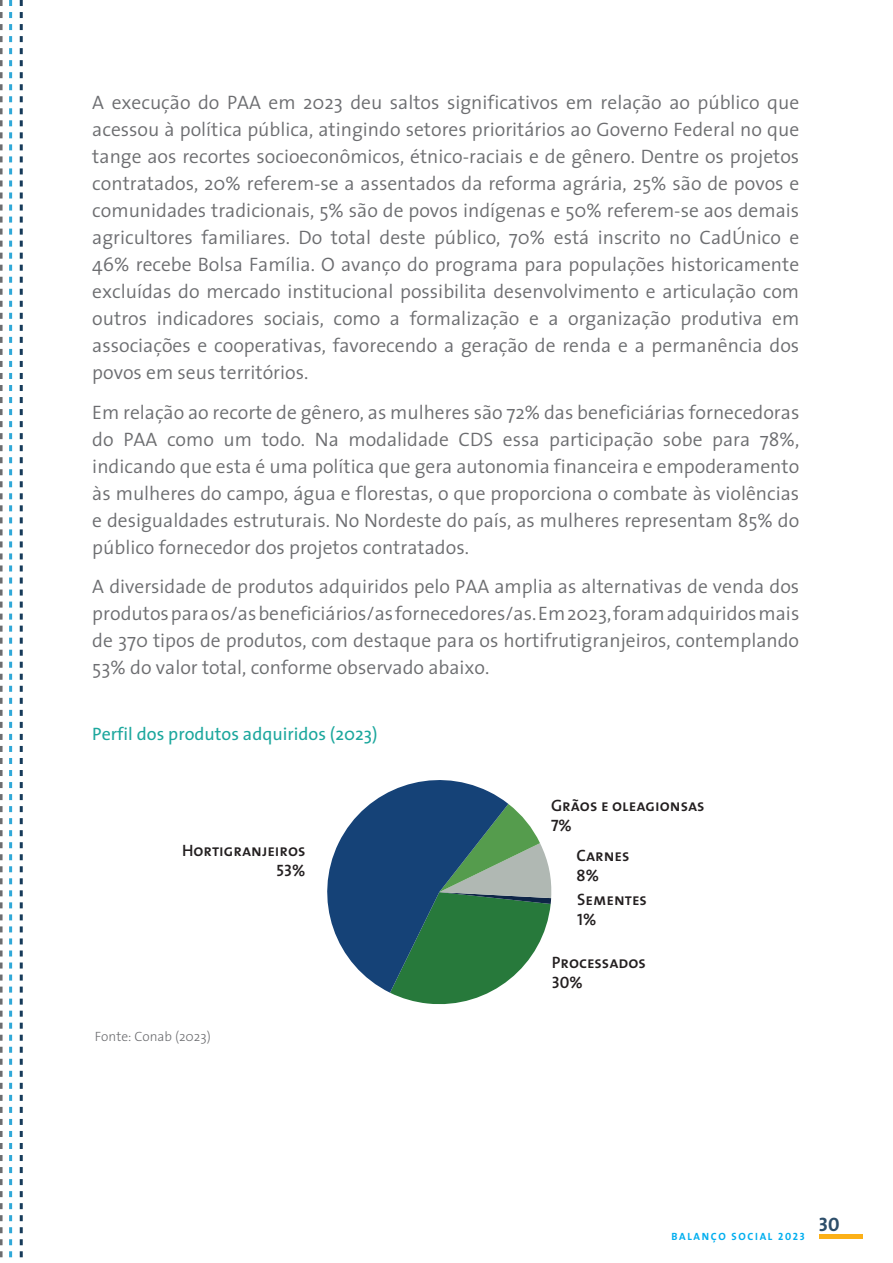
<style>
.page{position:relative;width:893px;height:1263px;background:#fff}
.page>*{position:absolute;margin:0;border:0;box-sizing:border-box;transform-origin:0 0}
.Texto_corrido{font:300 19.5px/27px "The Sans 4";color:#6c6d70;text-align:justify}
.t1{font:19.5px "The Sans 7 Bold Caps";color:#2d4e6a}
.Gráficos_e_tabelas{font:18px "The Sans 5";color:#1ca79d}
.t2{font:16.5px/19.8px "The Sans 6 Semi Bold Caps";color:#231f20}
.Texto_corrido-2{font:300 13.5px "The Sans 3";color:#6c6d70}
.t3{font:10.5px "The Sans 7 Bold Caps";letter-spacing:.16em;color:#00aeef}
</style>
<div class="page">
<svg style="left:0;top:0;width:3px;height:1258px"></svg>
<svg style="left:9px;top:0;width:3px;height:1258px"></svg>
<svg style="left:20px;top:0;width:3px;height:1258px"></svg>
<hr style="left:819px;top:1234px;width:43px;height:4px;background:#fcb017">
<svg style="left:327px;top:780px;width:225px;height:225px"></svg>
<p class="Texto_corrido" style="left:92px;top:88px;width:708px">A execução do PAA em 2023 deu saltos significativos em relação ao público que acessou à política pública, atingindo setores prioritários ao Governo Federal no que tange aos recortes socioeconômicos, étnico-raciais e de gênero. Dentre os projetos contratados, 20% referem-se a assentados da reforma agrária, 25% são de povos e comunidades tradicionais, 5% são de povos indígenas e 50% referem-se aos demais agricultores familiares. Do total deste público, 70% está inscrito no CadÚnico e 46% recebe Bolsa Família. O avanço do programa para populações historicamente excluídas do mercado institucional possibilita desenvolvimento e articulação com outros indicadores sociais, como a formalização e a organização produtiva em associações e cooperativas, favorecendo a geração de renda e a permanência dos povos em seus territórios.</p>
<p class="Texto_corrido" style="left:92px;top:398px;width:708px">Em relação ao recorte de gênero, as mulheres são 72% das beneficiárias fornecedoras do PAA como um todo. Na modalidade CDS essa participação sobe para 78%, indicando que esta é uma política que gera autonomia financeira e empoderamento às mulheres do campo, água e florestas, o que proporciona o combate às violências e desigualdades estruturais. No Nordeste do país, as mulheres representam 85% do público fornecedor dos projetos contratados.</p>
<p class="Texto_corrido" style="left:92px;top:573px;width:708px">A diversidade de produtos adquiridos pelo PAA amplia as alternativas de venda dos produtos para os/as beneficiários/as fornecedores/as. Em 2023, foram adquiridos mais de 370 tipos de produtos, com destaque para os hortifrutigranjeiros, contemplando 53% do valor total, conforme observado abaixo.</p>
<p class="Gráficos_e_tabelas" style="left:92px;top:719px;width:287px">Perfil dos produtos adquiridos (2023)</p>
<p class="t2" style="left:182px;top:840px;width:125px;text-align:right">Hortigranjeiros<br>53%</p>
<p class="Texto_corrido-2" style="left:95px;top:1025px;width:117px">Fonte: Conab (2023)</p>
<p class="t2" style="left:551px;top:795px;width:155px">Grãos e oleagionsas<br>7%</p>
<p class="t2" style="left:577px;top:845px;width:54px">Carnes<br>8%</p>
<p class="t2" style="left:577px;top:889px;width:71px">Sementes<br>1%</p>
<p class="t2" style="left:552px;top:952px;width:96px">Processados<br>30%</p>
<p class="t3" style="left:671px;top:1228px;width:135px">BALANÇO SOCIAL 2023</p>
<p class="t1" style="left:819px;top:1208px;width:22px">30</p>
</div>
